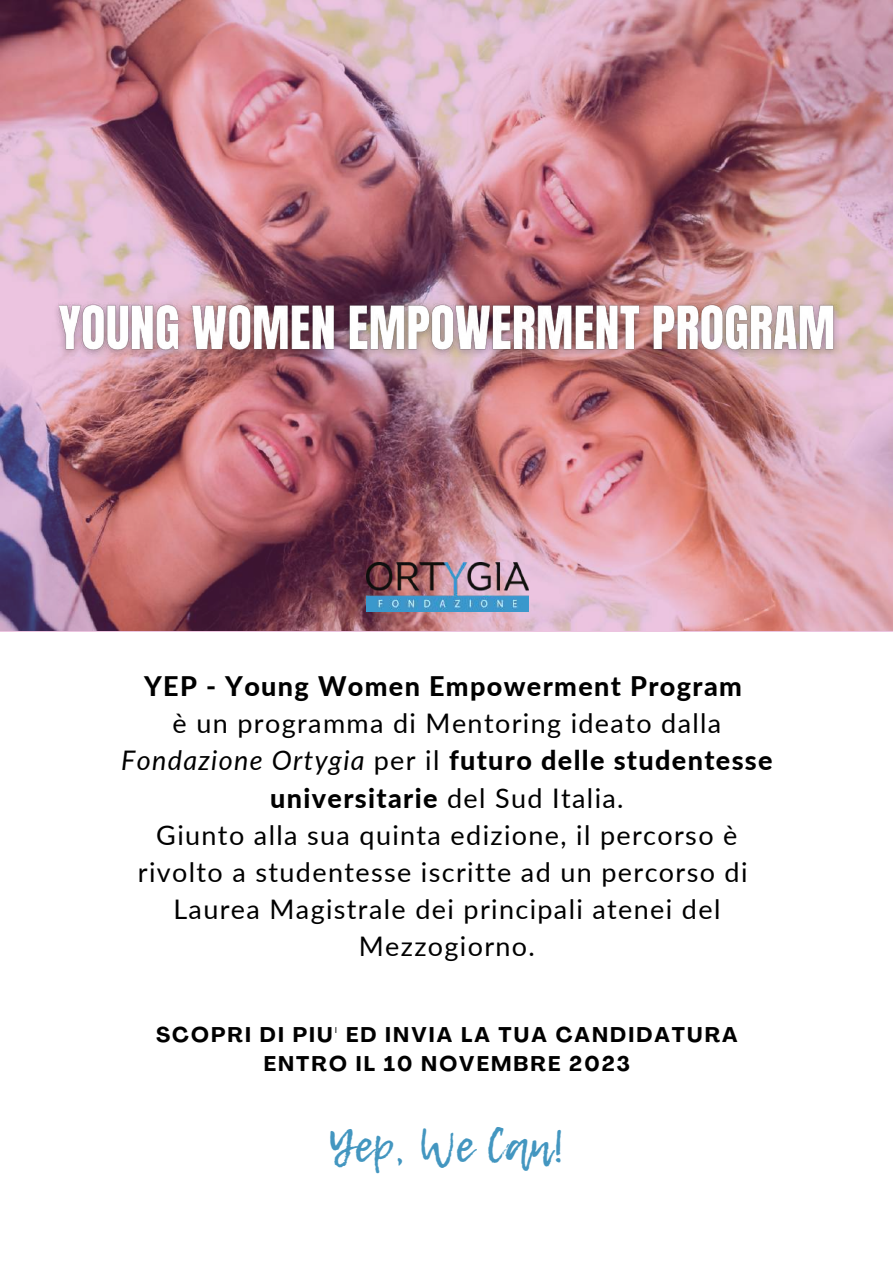
<style>
.page{position:relative;width:893px;height:1264px;background:#fff}
.page>*{position:absolute;margin:0;border:0;box-sizing:border-box;transform-origin:0 0}
.t1{font:45.75px "Lemon Tuesday";color:#4396c0}
.t2{font:27px/37px "Lato";letter-spacing:.05em;color:#000;text-align:center}
.t3{font:800 27px "Lato";letter-spacing:.05em;color:#000}
.t4{font:700 21px/29.2px "Agrandir";letter-spacing:.1em;color:#000;text-align:center}
.s1{font-style:italic}
.s2{font-weight:800}
</style>
<div class="page">
<img style="left:0;top:0;width:892px;height:631px">
<img style="left:366px;top:563px;width:162px;height:48px">
<img style="left:46px;top:291px;width:800px;height:75px">
<p class="t3" style="left:144px;top:669px;width:599px">YEP - Young Women Empowerment Program</p>
<p class="t2" style="left:121px;top:704px;width:653px">è un programma di Mentoring ideato dalla <span class="s1">Fondazione Ortygia</span> per il <span class="s2">futuro delle studentesse universitarie</span> del Sud Italia.<br>Giunto alla sua quinta edizione, il percorso è rivolto a studentesse iscritte ad un percorso di Laurea Magistrale dei principali atenei del Mezzogiorno.</p>
<p class="t4" style="left:156px;top:1021px;width:583px">SCOPRI DI PIU' ED INVIA LA TUA CANDIDATURA<br>ENTRO IL 10 NOVEMBRE 2023</p>
<h1 class="t1" style="left:328px;top:1111px;width:239px">Yep, We Can!</h1>
</div>
